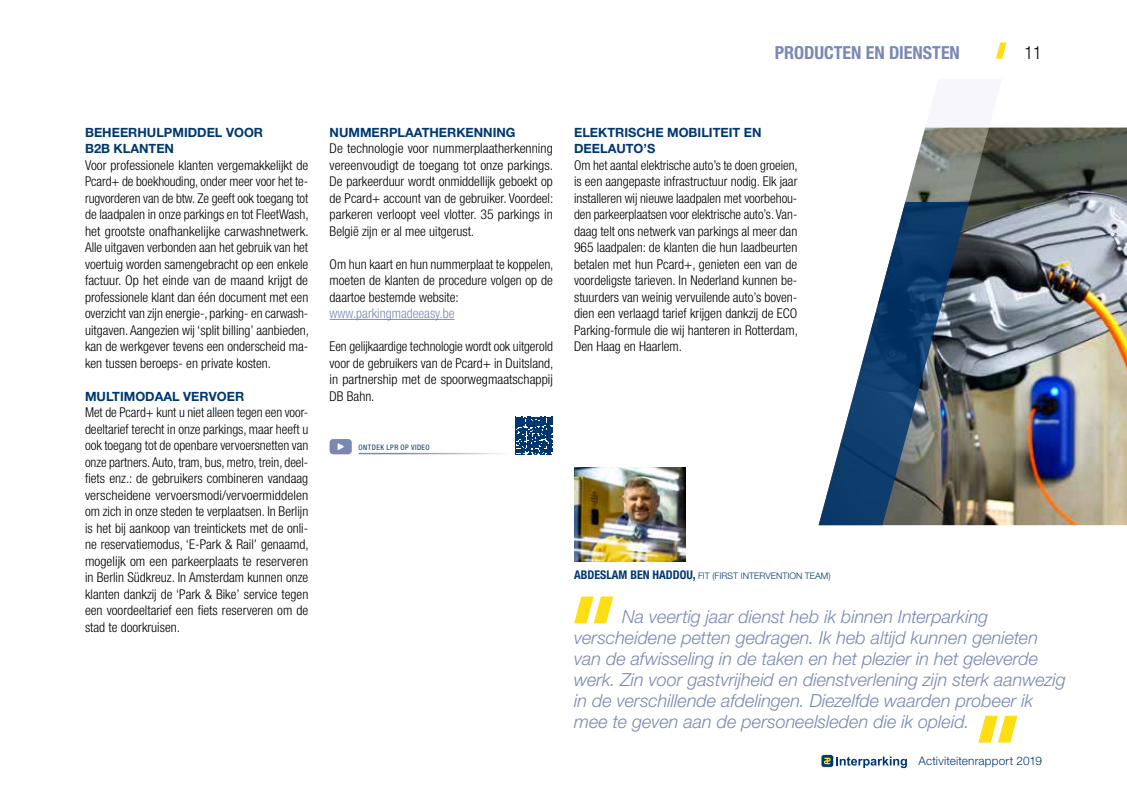
<style>
.page{position:relative;width:1127px;height:808px;background:#fff}
.page>*{position:absolute;margin:0;border:0;box-sizing:border-box;transform-origin:0 0}
.t1{font:italic 300 18px/21px "Helvetica Neue LT Std";color:#7a88b3}
.t2{font:700 condensed 18px "Helvetica Neue LT Std";color:#7a88b3}
.t3{font:300 condensed 18px "Helvetica Neue LT Std";color:#000}
.t4{font:300 condensed 13.5px/16.5px "Helvetica Neue LT Std";color:#000;text-align:justify}
.t5{font:300 condensed 13.5px "Helvetica Neue LT Std";color:#7a88b3}
.t6{font:700 12.75px/16.5px "Helvetica Neue LT Std";color:#003770}
.t7{font:300 11.7px "Helvetica Neue LT Std";letter-spacing:.015em;color:#003770}
.t8{font:300 9px "Helvetica Neue LT Std";color:#003770}
.t9{font:condensed 7.5px "Helvetica Neue LT Std";letter-spacing:.065em;color:#003770}
.s1{font-weight:700;font-stretch:condensed;font-size:12px}
</style>
<div class="page">
<img style="left:969px;top:128px;width:158px;height:397px">
<svg style="left:819px;top:202px;width:150px;height:323px"></svg>
<svg style="left:905px;top:127px;width:97px;height:75px"></svg>
<svg style="left:996px;top:43px;width:10px;height:16px"></svg>
<svg style="left:821px;top:754px;width:86px;height:14px"></svg>
<hr style="left:330px;top:319px;width:124px;height:1px;background:#7a88b3">
<svg style="left:330px;top:439px;width:22px;height:15px"></svg>
<svg style="left:515px;top:417px;width:38px;height:38px"></svg>
<svg style="left:574px;top:596px;width:39px;height:27px"></svg>
<svg style="left:978px;top:716px;width:39px;height:26px"></svg>
<img style="left:574px;top:467px;width:112px;height:94px">
<h1 class="t2" style="left:775px;top:41px;width:50px">PRODUCTE</h1>
<h1 class="t2" style="left:851px;top:41px;width:110px">N EN DIENSTEN</h1>
<h1 class="t3" style="left:1024px;top:42px;width:19px">11</h1>
<p class="t6" style="left:85px;top:123px;width:180px">BEHEERHULPMIDDEL VOOR<br>B2B KLANTEN</p>
<p class="t4" style="left:85px;top:156px;width:225px">Voor professionele klanten vergemakkelijkt de Pcard+ de boekhouding, onder meer voor het te&shy;rugvorderen van de btw. Ze geeft ook toegang tot de laadpalen in onze parkings en tot FleetWash, het grootste onafhankelijke carwashnetwerk.<br>Alle uitgaven verbonden aan het gebruik van het voertuig worden samengebracht op een enkele factuur. Op het einde van de maand krijgt de professionele klant dan één document met een overzicht van zijn energie-, parking- en carwash&shy;uitgaven. Aangezien wij ‘split billing’ aanbieden, kan de werkgever tevens een onderscheid ma&shy;ken tussen beroeps- en private kosten.</p>
<p class="t6" style="left:85px;top:387px;width:161px">MULTIMODAAL VERVOER</p>
<p class="t4" style="left:85px;top:404px;width:225px">Met de Pcard+ kunt u niet alleen tegen een voor&shy;deeltarief terecht in onze parkings, maar heeft u ook toegang tot de openbare vervoersnetten van onze partners. Auto, tram, bus, metro, trein, deel&shy;fiets enz.: de gebruikers combineren vandaag verscheidene vervoersmodi/vervoermiddelen om zich in onze steden te verplaatsen. In Berlijn is het bij aankoop van treintickets met de onli&shy;ne reservatiemodus, ‘E-Park &amp; Rail’ genaamd, mogelijk om een parkeerplaats te reserveren in Berlin Südkreuz. In Amsterdam kunnen onze klanten dankzij de ‘Park &amp; Bike’ service tegen een voordeeltarief een fiets reserveren om de stad te doorkruisen.</p>
<p class="t6" style="left:330px;top:123px;width:188px">NUMMERPLAATHERKENNING</p>
<p class="t4" style="left:330px;top:140px;width:225px">De technologie voor nummerplaatherkenning vereenvoudigt de toegang tot onze parkings.<br>De parkeerduur wordt onmiddellijk geboekt op de Pcard+ account van de gebruiker. Voordeel: parkeren verloopt veel vlotter. 35 parkings in België zijn er al mee uitgerust.</p>
<p class="t4" style="left:330px;top:255px;width:225px">Om hun kaart en hun nummerplaat te koppelen, moeten de klanten de procedure volgen op de daartoe bestemde website:</p>
<p class="t5" style="left:330px;top:305px;width:126px">www.parkingmadeeasy.be</p>
<p class="t4" style="left:330px;top:338px;width:225px">Een gelijkaardige technologie wordt ook uitgerold voor de gebruikers van de Pcard+ in Duitsland, in partnership met de spoorwegmaatschappij DB Bahn.</p>
<p class="t9" style="left:358px;top:443px;width:73px">ONTDEK LPR OP VIDEO</p>
<p class="t6" style="left:574px;top:123px;width:189px">ELEKTRISCHE MOBILITEIT EN<br>DEELAUTO’S</p>
<p class="t4" style="left:574px;top:156px;width:225px">Om het aantal elektrische auto’s te doen groeien, is een aangepaste infrastructuur nodig. Elk jaar installeren wij nieuwe laadpalen met voorbehou&shy;den parkeerplaatsen voor elektrische auto’s. Van&shy;daag telt ons netwerk van parkings al meer dan 965 laadpalen: de klanten die hun laadbeurten betalen met hun Pcard+, genieten een van de voordeligste tarieven. In Nederland kunnen be&shy;stuurders van weinig vervuilende auto’s boven&shy;dien een verlaagd tarief krijgen dankzij de ECO Parking-formule die wij hanteren in Rotterdam, Den Haag en Haarlem.</p>
<p class="t8" style="left:574px;top:570px;width:258px"><span class="s1">ABDESLAM BEN HADDOU,</span> FIT (FIRST INTERVENTION TEAM)</p>
<p class="t1" style="left:574px;top:606px;width:493px;text-indent:48px">Na veertig jaar dienst heb ik binnen Interparking verscheidene petten gedragen. Ik heb altijd kunnen genieten van de afwisseling in de taken en het plezier in het geleverde werk. Zin voor gastvrijheid en dienstverlening zijn sterk aanwezig in de verschillende afdelingen. Diezelfde waarden probeer ik mee te geven aan de personeelsleden die ik opleid.</p>
<p class="t7" style="left:918px;top:754px;width:125px">Activiteitenrapport 2019</p>
</div>
